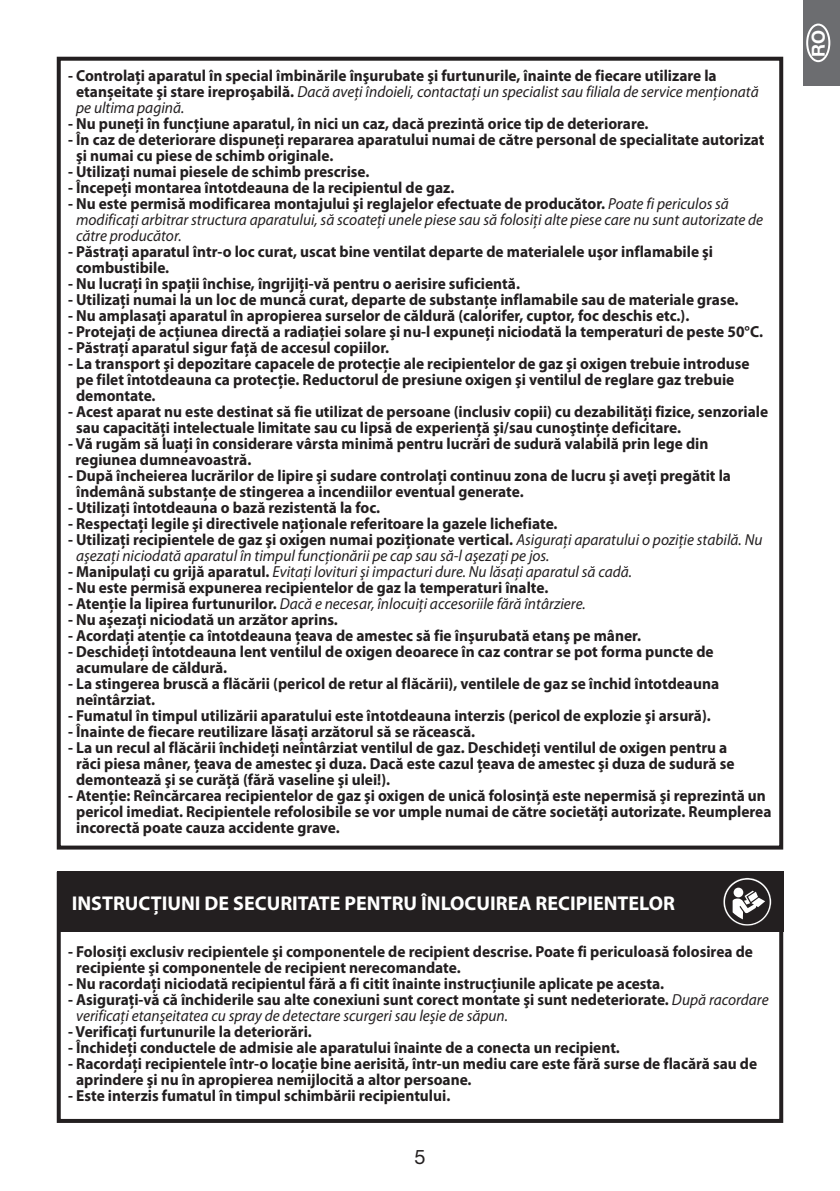
<style>
.page{position:relative;width:840px;height:1191px;background:#fff}
.page>*{position:absolute;margin:0;border:0;box-sizing:border-box;transform-origin:0 0}
.t1{font:700 20px "Myriad Pro";color:#fff}
.t2{font:20px "Helvetica Neue";color:#231f20}
.t3{font:700 18px "Helvetica Neue";color:#fff}
.t4{font:700 16px/16px "Myriad Pro";color:#231f20;scale:.96 1}
.t5{font:italic 16px/16px "Myriad Pro";color:#231f20;scale:.96 1}
.s1{font-weight:400;font-style:italic}
.s2{font-weight:700;font-style:normal}
</style>
<div class="page">
<div style="left:802px;top:0;width:37px;height:85px;background:#6c6d70"></div>
<div style="left:805px;top:24px;width:24px;height:38px;border:2px solid #fff;border-radius:50%"></div>
<div style="left:57px;top:57px;width:725px;height:792px;border:4px solid #231f20"></div>
<div style="left:57px;top:871px;width:725px;height:252px;border:4px solid #231f20"></div>
<div style="left:57px;top:871px;width:725px;height:61px;background:#231f20"></div>
<svg style="left:723px;top:877px;width:47px;height:48px"></svg>
<p class="t4" style="left:76px;top:67px;width:712px;text-indent:-8px">- Controlaţi aparatul în special îmbinările înşurubate şi furtunurile, înainte de fiecare utilizare la etanșeitate şi stare ireproşabilă. <span class="s1">Dacă aveţi îndoieli, contactaţi un specialist sau filiala de service menţionată pe ultima pagină.</span></p>
<p class="t4" style="left:68px;top:115px;width:606px">- N u puneţi în funcţiune aparatul, în nici un caz, dacă prezintă orice tip de deteriorare.</p>
<p class="t4" style="left:76px;top:131px;width:718px;text-indent:-8px">- În caz de deteriorare dispuneţi repararea aparatului numai de către personal de specialitate autorizat şi numai cu piese de schimb originale.</p>
<p class="t4" style="left:68px;top:163px;width:315px">- Utilizaţi numai piesele de schimb prescrise.</p>
<p class="t4" style="left:68px;top:179px;width:403px">- Începeţi montarea întotdeauna de la recipientul de gaz.</p>
<p class="t5" style="left:76px;top:196px;width:716px;text-indent:-8px"><span class="s2">- N u este permisă modificarea montajului şi reglajelor efectuate de producător.</span> Poate fi periculos să modificaţi arbitrar structura aparatului, să scoateţi unele piese sau să folosiţi alte piese care nu sunt autorizate de către producător.</p>
<p class="t4" style="left:76px;top:243px;width:664px;text-indent:-8px">- Păstraţi aparatul într-o loc curat, uscat bine ventilat departe de materialele uşor inflamabile şi combustibile.</p>
<p class="t4" style="left:68px;top:275px;width:472px">- N u lucraţi în spaţii închise, îngrijiţi-vă pentru o aerisire suficientă.</p>
<p class="t4" style="left:68px;top:291px;width:699px">- Utilizaţi numai la un loc de muncă curat, departe de substanţe inflamabile sau de materiale grase.</p>
<p class="t4" style="left:68px;top:307px;width:648px">- N u amplasaţi aparatul în apropierea surselor de căldură (calorifer, cuptor, foc deschis etc.).</p>
<p class="t4" style="left:68px;top:323px;width:725px">- Protejaţi de acţiunea directă a radiaţiei solare şi nu-l expuneţi niciodată la temperaturi de peste 50°C.</p>
<p class="t4" style="left:68px;top:339px;width:336px">- Păstraţi aparatul sigur faţă de accesul copiilor.</p>
<p class="t4" style="left:76px;top:355px;width:702px;text-indent:-8px">- La transport şi depozitare capacele de protecţie ale recipientelor de gaz şi oxigen trebuie introduse pe filet întotdeauna ca protecţie. Reductorul de presiune oxigen şi ventilul de reglare gaz trebuie demontate.</p>
<p class="t4" style="left:76px;top:403px;width:722px;text-indent:-8px">- Acest aparat nu este destinat să fie utilizat de persoane (inclusiv copii) cu dezabilităţi fizice, senzoriale sau capacităţi intelectuale limitate sau cu lipsă de experienţă şi/sau cunoştinţe deficitare.</p>
<p class="t4" style="left:76px;top:435px;width:660px;text-indent:-7px">- Vă rugăm să luaţi în considerare vârsta minimă pentru lucrări de sudură valabilă prin lege din regiunea dumneavoastră.</p>
<p class="t4" style="left:76px;top:467px;width:683px;text-indent:-8px">- După încheierea lucrărilor de lipire şi sudare controlaţi continuu zona de lucru şi aveţi pregătit la îndemână substanţe de stingerea a incendiilor eventual generate.</p>
<p class="t4" style="left:68px;top:499px;width:326px">- Utilizaţi întotdeauna o bază rezistentă la foc.</p>
<p class="t4" style="left:68px;top:515px;width:511px">- Respectaţi legile şi directivele naţionale referitoare la gazele lichefiate.</p>
<p class="t5" style="left:76px;top:532px;width:716px;text-indent:-8px"><span class="s2">- Utilizaţi recipientele de gaz şi oxigen numai poziţionate vertical.</span> Asiguraţi aparatului o poziţie stabilă. Nu aşezaţi niciodată aparatul în timpul funcţionării pe cap sau să-l aşezaţi pe jos.</p>
<p class="t5" style="left:68px;top:564px;width:588px"><span class="s2">- Manipulaţi cu grijă aparatul.</span> Evitaţi lovituri şi impacturi dure. Nu lăsaţi aparatul să cadă.</p>
<p class="t4" style="left:68px;top:579px;width:501px">- N u este permisă expunerea recipientelor de gaz la temperaturi înalte.</p>
<p class="t5" style="left:68px;top:596px;width:540px"><span class="s2">- Atenţie la lipirea furtunurilor.</span> Dacă e necesar, înlocuiţi accesoriile fără întârziere.</p>
<p class="t4" style="left:68px;top:611px;width:282px">- N u aşezaţi niciodată un arzător aprins.</p>
<p class="t4" style="left:68px;top:627px;width:598px">- Acordaţi atenţie ca întotdeauna ţeava de amestec să fie înşurubată etanş pe mâner.</p>
<p class="t4" style="left:76px;top:643px;width:665px;text-indent:-8px">- Deschideţi întotdeauna lent ventilul de oxigen deoarece în caz contrar se pot forma puncte de acumulare de căldură.</p>
<p class="t4" style="left:76px;top:675px;width:671px;text-indent:-8px">- La stingerea bruscă a flăcării (pericol de retur al flăcării), ventilele de gaz se închid întotdeauna neîntârziat.</p>
<p class="t4" style="left:68px;top:707px;width:670px">- Fumatul în timpul utilizării aparatului este întotdeauna interzis (pericol de explozie şi arsură).</p>
<p class="t4" style="left:68px;top:723px;width:425px">- Înainte de fiecare reutilizare lăsaţi arzătorul să se răcească.</p>
<p class="t4" style="left:76px;top:739px;width:687px;text-indent:-8px">- La un recul al flăcării închideţi neîntârziat ventilul de gaz. Deschideţi ventilul de oxigen pentru a răci piesa mâner, țeava de amestec şi duza. Dacă este cazul ţeava de amestec şi duza de sudură se demontează şi se curăţă (fără vaseline şi ulei!).</p>
<p class="t4" style="left:76px;top:787px;width:725px;text-indent:-8px">- Atenţie: Reîncărcarea recipientelor de gaz şi oxigen de unică folosinţă este nepermisă şi reprezintă un pericol imediat. Recipientele refolosibile se vor umple numai de către societăţi autorizate. Reumplerea incorectă poate cauza accidente grave.</p>
<p class="t1" style="left:72px;top:890px;width:604px">INSTRUCŢIUNI DE SECURITATE PENTRU ÎNLOCUIREA RECIPIENTELOR</p>
<p class="t4" style="left:76px;top:943px;width:706px;text-indent:-8px">- Folosiţi exclusiv recipientele şi componentele de recipient descrise. Poate fi periculoasă folosirea de recipiente şi componentele de recipient nerecomandate.</p>
<p class="t4" style="left:68px;top:975px;width:622px">- N u racordaţi niciodată recipientul fără a fi citit înainte instrucţiunile aplicate pe acesta.</p>
<p class="t4" style="left:76px;top:991px;width:722px;text-indent:-8px">- Asiguraţi-vă că închiderile sau alte conexiuni sunt corect montate şi sunt nedeteriorate. <span class="s1">După racordare verificaţi etanşeitatea cu spray de detectare scurgeri sau leşie de săpun.</span></p>
<p class="t4" style="left:68px;top:1023px;width:255px">- Verificaţi furtunurile la deteriorări.</p>
<p class="t4" style="left:68px;top:1039px;width:576px">- Închideţi conductele de admisie ale aparatului înainte de a conecta un recipient.</p>
<p class="t4" style="left:76px;top:1055px;width:710px;text-indent:-8px">- Racordaţi recipientele într-o locaţie bine aerisită, într-un mediu care este fără surse de flacără sau de aprindere şi nu în apropierea nemijlocită a altor persoane.</p>
<p class="t4" style="left:68px;top:1087px;width:399px">- Este interzis fumatul în timpul schimbării recipientului.</p>
<p class="t2" style="left:414px;top:1144px;width:13px">5</p>
<p class="t3" style="left:806px;top:56px;width:28px;rotate:-90deg">RO</p>
</div>
